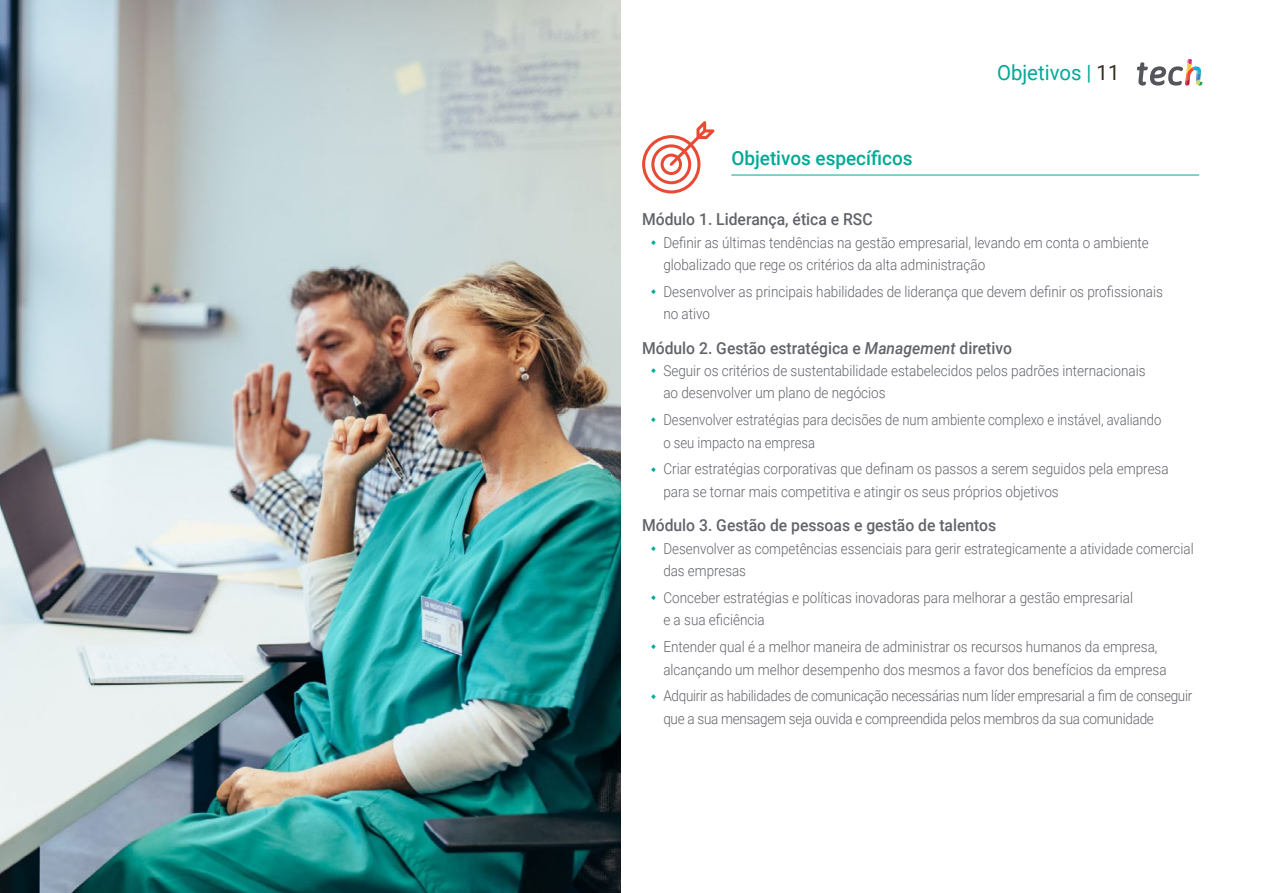
<style>
.page{position:relative;width:1263px;height:893px;background:#fff}
.page>*{position:absolute;margin:0;border:0;box-sizing:border-box;transform-origin:0 0}
.t1{font:21px "Roboto";color:#00a996}
.t2{font:500 19.5px "Roboto";color:#00a996}
.t3{font:500 16.5px "Roboto";color:#61646a;scale:.95 1}
.t4{font:300 15px/22.5px "Roboto";color:#61646a;scale:.9 1}
.t5{font:300 15px/22.5px "Roboto";letter-spacing:-.02em;color:#61646a;scale:.9 1}
.t6{font:300 15px/22.5px "Roboto";color:#61646a;scale:.87 1}
.t7{font:300 15px/22.5px "Roboto";color:#61646a;scale:.89 1}
.s1{color:#312e20}
.s2{font-style:italic}
</style>
<div class="page">
<hr style="left:731px;top:175px;width:468px;height:1px;background:#00a996">
<svg style="left:642px;top:121px;width:72px;height:72px"></svg>
<svg style="left:1137px;top:59px;width:65px;height:27px"></svg>
<img style="left:0;top:0;width:621px;height:893px">
<h2 class="t2" style="left:731px;top:144px;width:183px">Objetivos específicos</h2>
<h1 class="t1" style="left:997px;top:57px;width:124px">Objetivos | <span class="s1">11</span></h1>
<p class="t3" style="left:642px;top:208px;width:244px">Módulo 1. Liderança, ética e RSC</p>
<p class="t4" style="left:663px;top:230px;width:541px">Definir as últimas tendências na gestão empresarial, levando em conta o ambiente globalizado que rege os critérios da alta administração</p>
<p class="t4" style="left:663px;top:280px;width:556px">Desenvolver as principais habilidades de liderança que devem definir os profissionais no ativo</p>
<p class="t3" style="left:642px;top:336px;width:391px">Módulo 2. Gestão estratégica e <span class="s2">Management</span> diretivo</p>
<p class="t4" style="left:663px;top:359px;width:537px">Seguir os critérios de sustentabilidade estabelecidos pelos padrões internacionais ao desenvolver um plano de negócios</p>
<p class="t6" style="left:663px;top:408px;width:574px">Desenvolver estratégias para decisões de num ambiente complexo e instável, avaliando o seu impacto na empresa</p>
<p class="t4" style="left:663px;top:457px;width:563px">Criar estratégias corporativas que definam os passos a serem seguidos pela empresa para se tornar mais competitiva e atingir os seus próprios objetivos</p>
<p class="t3" style="left:642px;top:514px;width:374px">Módulo 3. Gestão de pessoas e gestão de talentos</p>
<p class="t7" style="left:663px;top:536px;width:597px">Desenvolver as competências essenciais para gerir estrategicamente a atividade comercial das empresas</p>
<p class="t4" style="left:663px;top:586px;width:523px">Conceber estratégias e políticas inovadoras para melhorar a gestão empresarial e a sua eficiência</p>
<p class="t4" style="left:663px;top:635px;width:561px">Entender qual é a melhor maneira de administrar os recursos humanos da empresa, alcançando um melhor desempenho dos mesmos a favor dos benefícios da empresa</p>
<p class="t5" style="left:663px;top:684px;width:589px">Adquirir as habilidades de comunicação necessárias num líder empresarial a fim de conseguir que a sua mensagem seja ouvida e compreendida pelos membros da sua comunidade</p>
</div>
